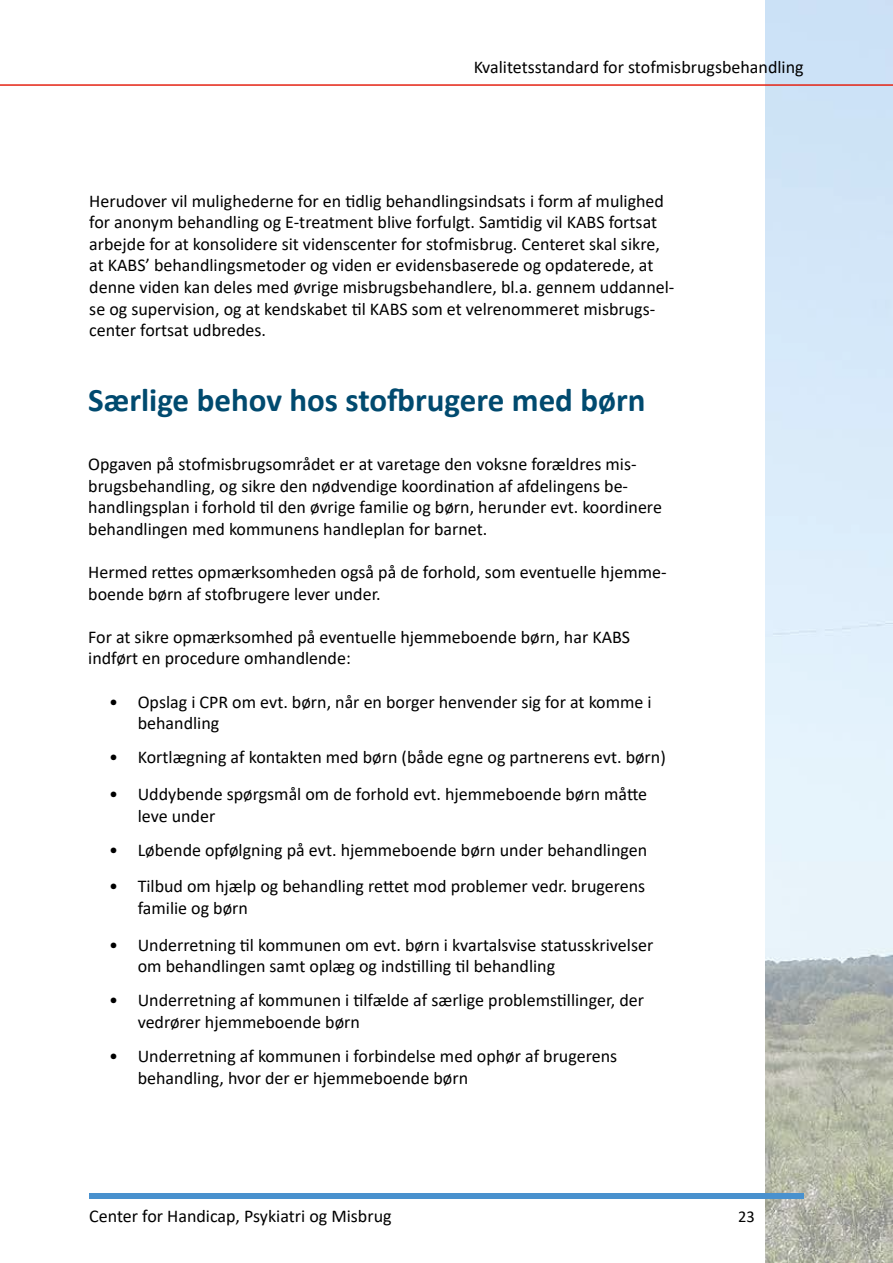
<style>
.page{position:relative;width:893px;height:1263px;background:#fff}
.page>*{position:absolute;margin:0;border:0;box-sizing:border-box;transform-origin:0 0}
.t1{font:700 33px "Calibri";color:#004a6f}
.t2{font:18px/21.6px "Calibri";color:#000}
.t3{font:16.5px "Calibri";color:#000}
</style>
<div class="page">
<img style="left:765px;top:0;width:128px;height:1263px">
<div style="left:89px;top:1193px;width:715px;height:5px;background:#4991ce"></div>
<hr style="left:0;top:84px;width:893px;height:2px;background:#e42313">
<p class="t2" style="left:474px;top:56px;width:331px">Kvalitetsstandard for stofmisbrugsbehandling</p>
<p class="t2" style="left:89px;top:189px;width:587px">Herudover vil mulighederne for en tidlig behandlingsindsats i form af mulighed for anonym behandling og E-treatment blive forfulgt. Samtidig vil KABS fortsat arbejde for at konsolidere sit videnscenter for stofmisbrug. Centeret skal sikre, at KABS’ behandlingsmetoder og viden er evidensbaserede og opdaterede, at denne viden kan deles med øvrige misbrugsbehandlere, bl.a. gennem uddannel&shy;se og supervision, og at kendskabet til KABS som et velrenommeret misbrugs&shy;center fortsat udbredes.</p>
<h1 class="t1" style="left:88px;top:377px;width:559px">Særlige behov hos stofbrugere med børn</h1>
<p class="t2" style="left:88px;top:453px;width:575px">Opgaven på stofmisbrugsområdet er at varetage den voksne forældres mis&shy;brugsbehandling, og sikre den nødvendige koordination af afdelingens be&shy;handlingsplan i forhold til den øvrige familie og børn, herunder evt. koordinere behandlingen med kommunens handleplan for barnet.</p>
<p class="t2" style="left:88px;top:561px;width:580px">Hermed rettes opmærksomheden også på de forhold, som eventuelle hjemme&shy;boende børn af stofbrugere lever under.</p>
<p class="t2" style="left:88px;top:626px;width:543px">For at sikre opmærksomhed på eventuelle hjemmeboende børn, har KABS indført en procedure omhandlende:</p>
<p class="t2" style="left:138px;top:690px;width:515px;text-indent:-28px">• Opslag i CPR om evt. børn, når en borger henvender sig for at komme i behandling</p>
<p class="t2" style="left:109px;top:746px;width:558px">• Kortlægning af kontakten med børn (både egne og partnerens evt. børn)</p>
<p class="t2" style="left:138px;top:783px;width:511px;text-indent:-28px">• Uddybende spørgsmål om de forhold evt. hjemmeboende børn måtte leve under</p>
<p class="t2" style="left:109px;top:839px;width:540px">• Løbende opfølgning på evt. hjemmeboende børn under behandlingen</p>
<p class="t2" style="left:138px;top:875px;width:509px;text-indent:-28px">• Tilbud om hjælp og behandling rettet mod problemer vedr. brugerens familie og børn</p>
<p class="t2" style="left:138px;top:933px;width:517px;text-indent:-28px">• Underretning til kommunen om evt. børn i kvartalsvise statusskrivelser om behandlingen samt oplæg og indstilling til behandling</p>
<p class="t2" style="left:138px;top:989px;width:508px;text-indent:-28px">• Underretning af kommunen i tilfælde af særlige problemstillinger, der vedrører hjemmeboende børn</p>
<p class="t2" style="left:138px;top:1045px;width:481px;text-indent:-28px">• Underretning af kommunen i forbindelse med ophør af brugerens behandling, hvor der er hjemmeboende børn</p>
<p class="t2" style="left:89px;top:1204px;width:304px">Center for Handicap, Psykiatri og Misbrug</p>
<p class="t3" style="left:738px;top:1204px;width:18px">23</p>
</div>
